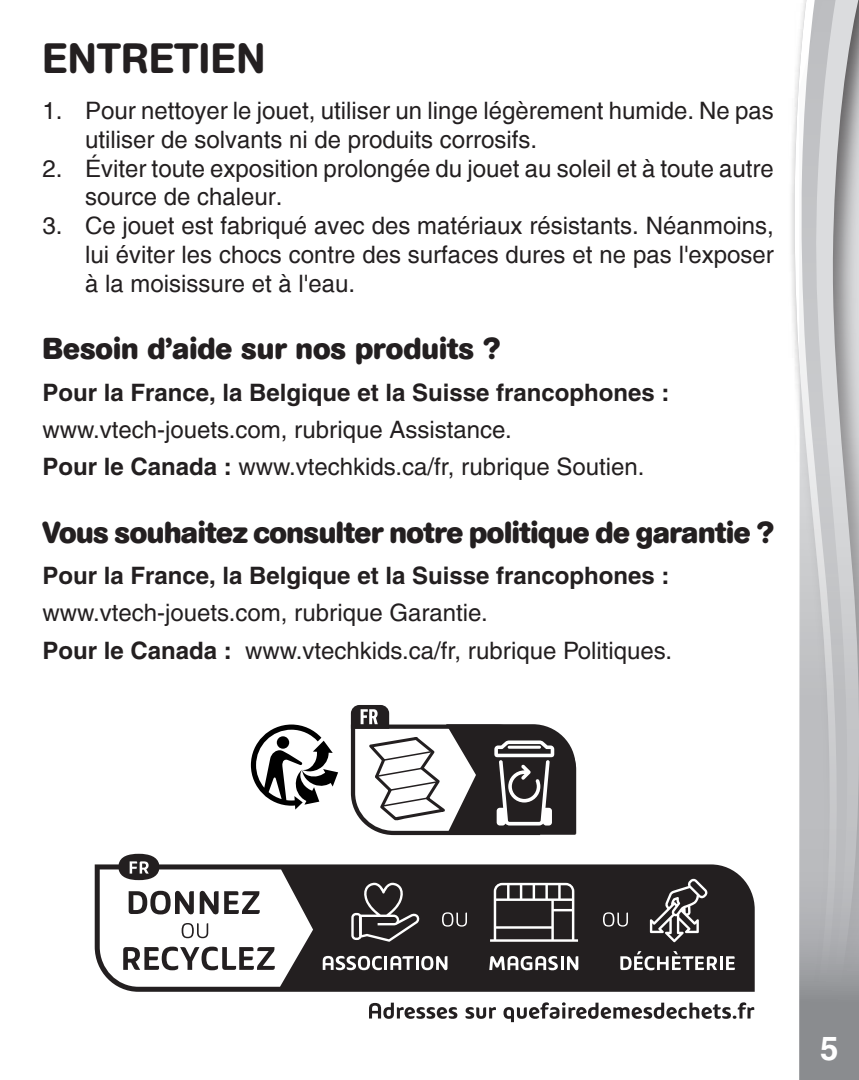
<style>
.page{position:relative;width:859px;height:1080px;background:#fff}
.page>*{position:absolute;margin:0;border:0;box-sizing:border-box;transform-origin:0 0}
.t1{font:500 42px "AG Book Rounded";letter-spacing:.015em;color:#231f20}
.t2{font:700 33px "Helvetica";color:#fff}
.t3{font:700 30px "AG Book Rounded";letter-spacing:-.015em;color:#231f20}
.t4{font:24px/28.8px "Helvetica";color:#231f20}
.t5{font:500 24px/37.2px "Helvetica";color:#231f20}
.t6{font:700 24px "Helvetica";color:#231f20}
.s1{font-weight:700}
</style>
<div class="page">
<div style="left:787px;top:0;width:72px;height:1080px;background:#231f20;opacity:.75"></div>
<svg style="left:794px;top:0;width:5px;height:1029px"></svg>
<svg style="left:799px;top:0;width:60px;height:1080px"></svg>
<div style="left:742px;top:1029px;width:57px;height:51px;background:#fff"></div>
<svg style="left:250px;top:713px;width:327px;height:123px"></svg>
<svg style="left:251px;top:725px;width:87px;height:85px"></svg>
<svg style="left:351px;top:705px;width:225px;height:130px"></svg>
<svg style="left:95px;top:854px;width:660px;height:138px;fill:#231f20"></svg>
<svg style="left:130px;top:861px;width:19px;height:13px"></svg>
<svg style="left:442px;top:912px;width:25px;height:15px"></svg>
<svg style="left:369px;top:1003px;width:88px;height:16px"></svg>
<svg style="left:465px;top:1007px;width:31px;height:12px"></svg>
<svg style="left:503px;top:1002px;width:251px;height:20px"></svg>
<svg style="left:603px;top:912px;width:25px;height:15px"></svg>
<svg style="left:650px;top:878px;width:57px;height:64px"></svg>
<svg style="left:490px;top:883px;width:88px;height:59px"></svg>
<svg style="left:129px;top:890px;width:65px;height:25px"></svg>
<svg style="left:200px;top:890px;width:60px;height:25px"></svg>
<svg style="left:182px;top:923px;width:26px;height:15px"></svg>
<svg style="left:123px;top:947px;width:152px;height:23px"></svg>
<svg style="left:323px;top:956px;width:59px;height:14px"></svg>
<hr style="left:384px;top:956px;width:3px;height:14px;background:#fff">
<svg style="left:390px;top:956px;width:24px;height:14px"></svg>
<hr style="left:416px;top:956px;width:3px;height:14px;background:#fff">
<svg style="left:421px;top:956px;width:26px;height:15px"></svg>
<svg style="left:489px;top:955px;width:89px;height:16px"></svg>
<svg style="left:620px;top:951px;width:97px;height:19px"></svg>
<hr style="left:720px;top:956px;width:3px;height:14px;background:#fff">
<svg style="left:726px;top:956px;width:9px;height:14px"></svg>
<svg style="left:351px;top:883px;width:69px;height:59px"></svg>
<h1 class="t1" style="left:43px;top:34px;width:224px">ENTRETIEN</h1>
<p class="t4" style="left:85px;top:96px;width:690px;text-indent:-43px">1. Pour nettoyer le jouet, utiliser un linge légèrement humide. Ne pas utiliser de solvants ni de produits corrosifs.</p>
<p class="t4" style="left:85px;top:154px;width:690px;text-indent:-43px">2. Éviter toute exposition prolongée du jouet au soleil et à toute autre source de chaleur.</p>
<p class="t4" style="left:85px;top:211px;width:690px;text-align:justify;text-indent:-43px">3. Ce jouet est fabriqué avec des matériaux résistants. Néanmoins, lui éviter les chocs contre des surfaces dures et ne pas l'exposer à la moisissure et à l'eau.</p>
<p class="t3" style="left:43px;top:331px;width:459px">Besoin d’aide sur nos produits ?</p>
<p class="t6" style="left:43px;top:378px;width:628px">Pour la France, la Belgique et la Suisse francophones :</p>
<p class="t5" style="left:43px;top:411px;width:603px">www.vtech-jouets.com, rubrique Assistance.<br><span class="s1">Pour le Canada :</span> www.vtechkids.ca/fr, rubrique Soutien.</p>
<p class="t3" style="left:43px;top:515px;width:733px">Vous souhaitez consulter notre politique de garantie ?</p>
<p class="t6" style="left:43px;top:561px;width:628px">Pour la France, la Belgique et la Suisse francophones :</p>
<p class="t5" style="left:43px;top:594px;width:631px">www.vtech-jouets.com, rubrique Garantie.<br><span class="s1">Pour le Canada :</span> www.vtechkids.ca/fr, rubrique Politiques.</p>
<h2 class="t2" style="left:820px;top:1025px;width:25px">5 <sup>5</sup>5</h2>
</div>
